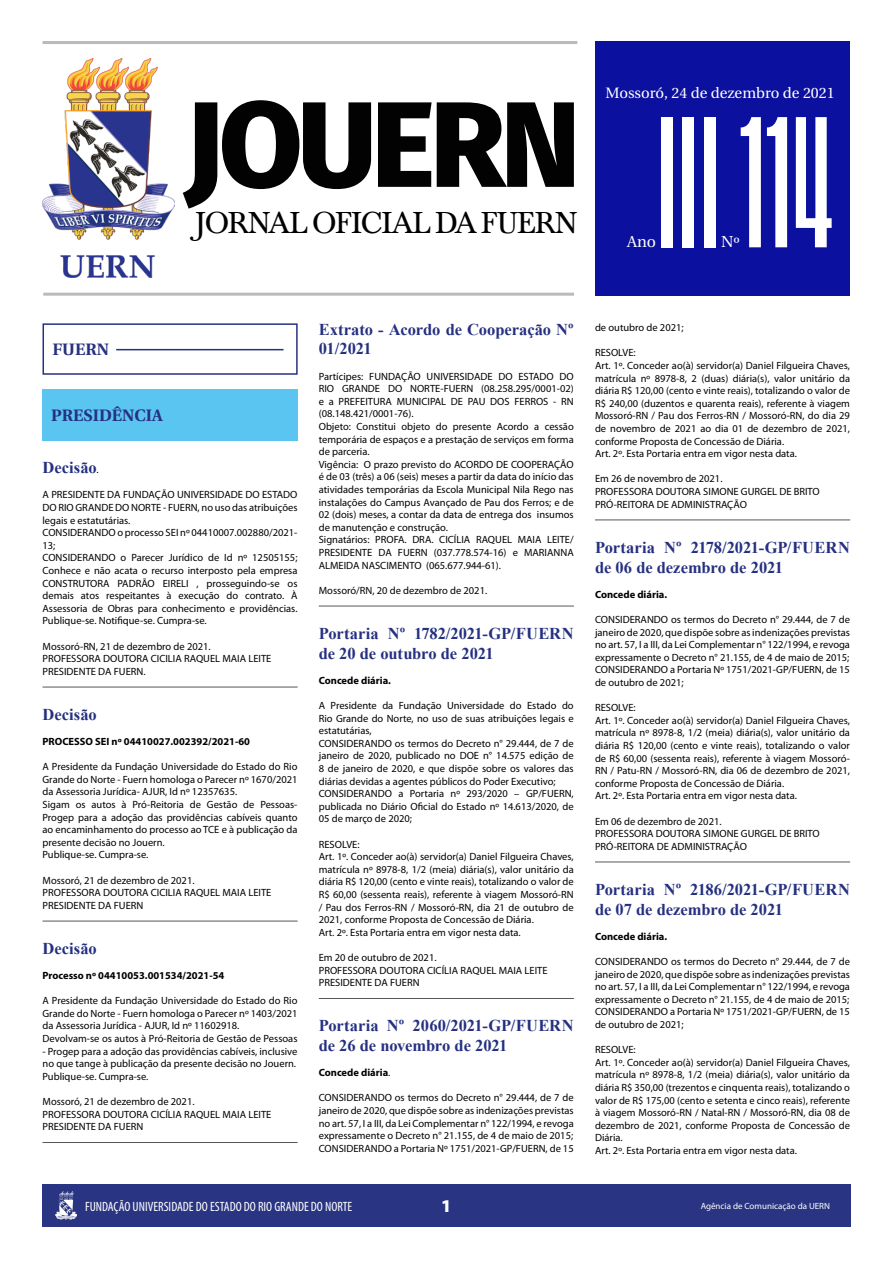
<style>
.page{position:relative;width:893px;height:1263px;background:#fff}
.page>*{position:absolute;margin:0;border:0;box-sizing:border-box;transform-origin:0 0}
.t1{font:159px "Droid";color:#fff}
.t2{font:800 121.5px "Fira Sans";letter-spacing:-.04em;color:#020203}
.t3{font:31.5px "Baskervald ADF Std";letter-spacing:-.02em;color:#000}
.t4{font:900 18px "Myriad Pro";color:#fff}
.t5{font:700 16.5px/19.8px "Times New Roman";letter-spacing:-.005em;color:#253081}
.t6{font:700 16.5px "Heuristica";color:#253081}
.t7{font:15.9px "Heuristica";color:#fff}
.t8{font:15px "Heuristica";color:#fff}
.t9{font:condensed 13.5px "Myriad Pro";color:#fff}
.t10{font:10.5px/12.6px "Myriad Pro";color:#000}
.t11{font:700 10.5px "Myriad Pro";color:#000}
.t12{font:9px "Myriad Pro";color:#fff}
.s1{font-family:"Myriad Pro";font-weight:400;font-size:10.5px;color:#000}
.s2{font-weight:400}
</style>
<div class="page">
<div style="left:43px;top:1184px;width:808px;height:43px;background:#293482"></div>
<img style="left:55px;top:1191px;width:21px;height:29px">
<hr style="left:43px;top:41px;width:534px;height:3px;background:#878787">
<hr style="left:43px;top:293px;width:531px;height:3px;background:#878787">
<div style="left:595px;top:41px;width:255px;height:255px;background:#0b109f"></div>
<img style="left:43px;top:59px;width:131px;height:219px">
<div style="left:43px;top:323px;width:255px;height:52px;border:2px solid #253081"></div>
<hr style="left:117px;top:349px;width:166px;height:1px;background:#253081">
<div style="left:43px;top:389px;width:255px;height:52px;background:#5bc5f2"></div>
<hr style="left:43px;top:687px;width:255px;height:1px;background:#575756">
<hr style="left:43px;top:921px;width:255px;height:1px;background:#575756">
<hr style="left:43px;top:1142px;width:255px;height:1px;background:#575756">
<hr style="left:319px;top:606px;width:255px;height:1px;background:#575756">
<hr style="left:319px;top:998px;width:255px;height:1px;background:#575756">
<hr style="left:595px;top:519px;width:255px;height:1px;background:#575756">
<hr style="left:595px;top:861px;width:255px;height:1px;background:#575756">
<h2 class="t2" style="left:185px;top:39px;width:397px">JOUERN</h2>
<h3 class="t3" style="left:196px;top:205px;width:383px">JORNAL OFICIAL DA FUERN</h3>
<h3 class="t8" style="left:606px;top:81px;width:231px">Mossoró, 24 de dezembro de 2021</h3>
<h1 class="t1" style="left:656px;top:91px;width:180px">III114</h1>
<h3 class="t7" style="left:627px;top:230px;width:31px">Ano</h3>
<h3 class="t7" style="left:721px;top:230px;width:20px">Nº</h3>
<h3 class="t6" style="left:53px;top:336px;width:58px">FUERN</h3>
<h3 class="t6" style="left:51px;top:402px;width:113px">PRESIDÊNCIA</h3>
<h3 class="t5" style="left:43px;top:457px;width:58px">Decisão<span class="s1">.</span></h3>
<p class="t10" style="left:43px;top:488px;width:256px">A PRESIDENTE DA FUNDAÇÃO UNIVERSIDADE DO ESTADO DO RIO GRANDE DO NORTE - FUERN, no uso das atribuições legais e estatutárias.<br>CONSIDERANDO o processo SEI nº 04410007.002880/2021- 13;<br>CONSIDERANDO o Parecer Jurídico de Id nº 12505155; Conhece e não acata o recurso interposto pela empresa CONSTRUTORA PADRÃO EIRELI , prosseguindo-se os demais atos respeitantes à execução do contrato. À Assessoria de Obras para conhecimento e providências.<br>Publique-se. Notifique-se. Cumpra-se.</p>
<p class="t10" style="left:43px;top:640px;width:230px">Mossoró-RN, 21 de dezembro de 2021.<br>PROFESSORA DOUTORA CICILIA RAQUEL MAIA LEITE<br>PRESIDENTE DA FUERN.</p>
<h3 class="t5" style="left:43px;top:704px;width:56px">Decisão</h3>
<p class="t11" style="left:43px;top:735px;width:209px">PROCESSO SEI nº 04410027.002392/2021-60</p>
<p class="t10" style="left:43px;top:760px;width:257px">A Presidente da Fundação Universidade do Estado do Rio Grande do Norte - Fuern homologa o Parecer nº 1670/2021 da Assessoria Jurídica- AJUR, Id nº 12357635.<br>Sigam os autos à Pró-Reitoria de Gestão de Pessoas-Progep para a adoção das providências cabíveis quanto ao encaminhamento do processo ao TCE e à publicação da presente decisão no Jouern.<br>Publique-se. Cumpra-se.</p>
<p class="t10" style="left:43px;top:874px;width:230px">Mossoró, 21 de dezembro de 2021.<br>PROFESSORA DOUTORA CICILIA RAQUEL MAIA LEITE<br>PRESIDENTE DA FUERN</p>
<h3 class="t5" style="left:43px;top:938px;width:56px">Decisão</h3>
<p class="t11" style="left:43px;top:969px;width:183px">Processo nº 04410053.001534/2021-54</p>
<p class="t10" style="left:43px;top:994px;width:257px">A Presidente da Fundação Universidade do Estado do Rio Grande do Norte - Fuern homologa o Parecer nº 1403/2021 da Assessoria Jurídica - AJUR, Id nº 11602918.<br>Devolvam-se os autos à Pró-Reitoria de Gestão de Pessoas</p>
<p class="t10" style="left:43px;top:1045px;width:256px">- Progep para a adoção das providências cabíveis, inclusive no que tange à publicação da presente decisão no Jouern.<br>Publique-se. Cumpra-se.</p>
<p class="t10" style="left:43px;top:1095px;width:230px">Mossoró, 21 de dezembro de 2021.<br>PROFESSORA DOUTORA CICÍLIA RAQUEL MAIA LEITE<br>PRESIDENTE DA FUERN</p>
<h3 class="t5" style="left:319px;top:319px;width:256px">Extrato - Acordo de Cooperação Nº<br>01/2021</h3>
<p class="t10" style="left:319px;top:370px;width:256px">Partícipes: FUNDAÇÃO UNIVERSIDADE DO ESTADO DO RIO GRANDE DO NORTE-FUERN (08.258.295/0001-02) e a PREFEITURA MUNICIPAL DE PAU DOS FERROS - RN (08.148.421/0001-76).<br>Objeto: Constitui objeto do presente Acordo a cessão temporária de espaços e a prestação de serviços em forma de parceria.<br>Vigência: O prazo previsto do ACORDO DE COOPERAÇÃO é de 03 (três) a 06 (seis) meses a partir da data do início das atividades temporárias da Escola Municipal Nila Rego nas instalações do Campus Avançado de Pau dos Ferros; e de 02 (dois) meses, a contar da data de entrega dos insumos de manutenção e construção.<br>Signatários: PROFA. DRA. CICÍLIA RAQUEL MAIA LEITE/ PRESIDENTE DA FUERN (037.778.574-16) e MARIANNA ALMEIDA NASCIMENTO (065.677.944-61).</p>
<p class="t10" style="left:319px;top:584px;width:170px">Mossoró/RN, 20 de dezembro de 2021.</p>
<h3 class="t5" style="left:319px;top:623px;width:256px">Portaria Nº 1782/2021-GP/FUERN de 20 de outubro de 2021</h3>
<p class="t11" style="left:319px;top:673px;width:74px">Concede diária.</p>
<p class="t10" style="left:319px;top:699px;width:257px">A Presidente da Fundação Universidade do Estado do Rio Grande do Norte, no uso de suas atribuições legais e estatutárias,<br>CONSIDERANDO os termos do Decreto n° 29.444, de 7 de janeiro de 2020, publicado no DOE n° 14.575 edição de 8 de janeiro de 2020, e que dispõe sobre os valores das diárias devidas a agentes públicos do Poder Executivo; CONSIDERANDO a Portaria nº 293/2020 – GP/FUERN, publicada no Diário Oficial do Estado nº 14.613/2020, de 05 de março de 2020;</p>
<p class="t10" style="left:319px;top:838px;width:257px">RESOLVE:<br>Art. 1º. Conceder ao(à) servidor(a) Daniel Filgueira Chaves, matrícula nº 8978-8, 1/2 (meia) diária(s), valor unitário da diária R$ 120,00 (cento e vinte reais), totalizando o valor de R$ 60,00 (sessenta reais), referente à viagem Mossoró-RN / Pau dos Ferros-RN / Mossoró-RN, dia 21 de outubro de 2021, conforme Proposta de Concessão de Diária.<br>Art. 2º. Esta Portaria entra em vigor nesta data.</p>
<p class="t10" style="left:319px;top:951px;width:230px">Em 20 de outubro de 2021.<br>PROFESSORA DOUTORA CICÍLIA RAQUEL MAIA LEITE<br>PRESIDENTE DA FUERN</p>
<h3 class="t5" style="left:319px;top:1015px;width:256px">Portaria Nº 2060/2021-GP/FUERN de 26 de novembro de 2021</h3>
<p class="t11" style="left:319px;top:1066px;width:73px">Concede diária<span class="s2">.</span></p>
<p class="t10" style="left:319px;top:1091px;width:257px;text-align:justify">CONSIDERANDO os termos do Decreto n° 29.444, de 7 de janeiro de 2020, que dispõe sobre as indenizações previstas no art. 57, I a III, da Lei Complementar n° 122/1994, e revoga expressamente o Decreto n° 21.155, de 4 de maio de 2015; CONSIDERANDO a Portaria Nº 1751/2021-GP/FUERN, de 15</p>
<p class="t10" style="left:595px;top:321px;width:90px">de outubro de 2021;</p>
<p class="t10" style="left:595px;top:346px;width:257px">RESOLVE:<br>Art. 1º. Conceder ao(à) servidor(a) Daniel Filgueira Chaves, matrícula nº 8978-8, 2 (duas) diária(s), valor unitário da diária R$ 120,00 (cento e vinte reais), totalizando o valor de R$ 240,00 (duzentos e quarenta reais), referente à viagem Mossoró-RN / Pau dos Ferros-RN / Mossoró-RN, do dia 29 de novembro de 2021 ao dia 01 de dezembro de 2021, conforme Proposta de Concessão de Diária.<br>Art. 2º. Esta Portaria entra em vigor nesta data.</p>
<p class="t10" style="left:595px;top:472px;width:226px">Em 26 de novembro de 2021.<br>PROFESSORA DOUTORA SIMONE GURGEL DE BRITO<br>PRÓ-REITORA DE ADMINISTRAÇÃO</p>
<h3 class="t5" style="left:595px;top:537px;width:256px">Portaria Nº 2178/2021-GP/FUERN de 06 de dezembro de 2021</h3>
<p class="t11" style="left:595px;top:587px;width:74px">Concede diária.</p>
<p class="t10" style="left:595px;top:613px;width:257px;text-align:justify">CONSIDERANDO os termos do Decreto n° 29.444, de 7 de janeiro de 2020, que dispõe sobre as indenizações previstas no art. 57, I a III, da Lei Complementar n° 122/1994, e revoga expressamente o Decreto n° 21.155, de 4 de maio de 2015; CONSIDERANDO a Portaria Nº 1751/2021-GP/FUERN, de 15 de outubro de 2021;</p>
<p class="t10" style="left:595px;top:701px;width:256px">RESOLVE:<br>Art. 1º. Conceder ao(à) servidor(a) Daniel Filgueira Chaves, matrícula nº 8978-8, 1/2 (meia) diária(s), valor unitário da diária R$ 120,00 (cento e vinte reais), totalizando o valor de R$ 60,00 (sessenta reais), referente à viagem Mossoró-RN / Patu-RN / Mossoró-RN, dia 06 de dezembro de 2021, conforme Proposta de Concessão de Diária.<br>Art. 2º. Esta Portaria entra em vigor nesta data.</p>
<p class="t10" style="left:595px;top:814px;width:226px">Em 06 de dezembro de 2021.<br>PROFESSORA DOUTORA SIMONE GURGEL DE BRITO<br>PRÓ-REITORA DE ADMINISTRAÇÃO</p>
<h3 class="t5" style="left:595px;top:879px;width:256px">Portaria Nº 2186/2021-GP/FUERN de 07 de dezembro de 2021</h3>
<p class="t11" style="left:595px;top:929px;width:74px">Concede diária.</p>
<p class="t10" style="left:595px;top:955px;width:257px;text-align:justify">CONSIDERANDO os termos do Decreto n° 29.444, de 7 de janeiro de 2020, que dispõe sobre as indenizações previstas no art. 57, I a III, da Lei Complementar n° 122/1994, e revoga expressamente o Decreto n° 21.155, de 4 de maio de 2015; CONSIDERANDO a Portaria Nº 1751/2021-GP/FUERN, de 15 de outubro de 2021;</p>
<p class="t10" style="left:595px;top:1043px;width:256px">RESOLVE:<br>Art. 1º. Conceder ao(à) servidor(a) Daniel Filgueira Chaves, matrícula nº 8978-8, 1/2 (meia) diária(s), valor unitário da diária R$ 350,00 (trezentos e cinquenta reais), totalizando o valor de R$ 175,00 (cento e setenta e cinco reais), referente à viagem Mossoró-RN / Natal-RN / Mossoró-RN, dia 08 de dezembro de 2021, conforme Proposta de Concessão de Diária.<br>Art. 2º. Esta Portaria entra em vigor nesta data.</p>
<p class="t9" style="left:85px;top:1198px;width:269px">FUNDAÇÃO UNIVERSIDADE DO ESTADO DO RIO GRANDE DO NORTE</p>
<h3 class="t4" style="left:441px;top:1194px;width:12px">1</h3>
<p class="t12" style="left:701px;top:1200px;width:131px">Agência de Comunicação da UERN</p>
</div>
